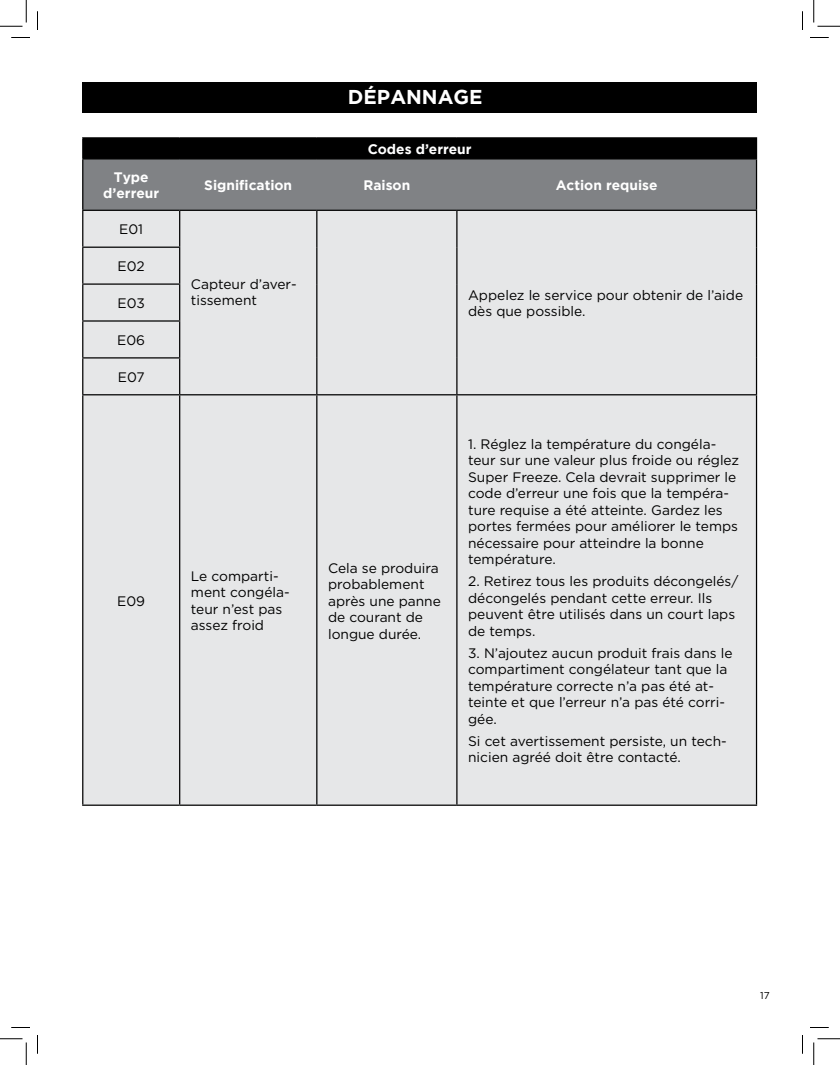
<style>
.page{position:relative;width:840px;height:1065px;background:#fff}
.page>*{position:absolute;margin:0;border:0;box-sizing:border-box;transform-origin:0 0}
.t1{font:700 20px "Gotham";color:#fff}
.t2{font:13.75px/16.5px "Gotham";color:#000}
.t3{font:700 13.75px/16.5px "Gotham";color:#fff;text-align:center}
.t4{font:10px "Gotham";color:#000}
</style>
<div class="page">
<div style="left:82px;top:82px;width:676px;height:31px;background:#000"></div>
<div style="left:83px;top:211px;width:673px;height:594px;background:#e6e7e8"></div>
<hr style="left:82px;top:211px;width:1px;height:36px;background:#000">
<hr style="left:179px;top:211px;width:1px;height:36px;background:#000">
<hr style="left:316px;top:211px;width:1px;height:36px;background:#000">
<hr style="left:456px;top:211px;width:2px;height:36px;background:#000">
<hr style="left:756px;top:211px;width:1px;height:36px;background:#000">
<hr style="left:82px;top:247px;width:98px;height:1px;background:#000">
<hr style="left:82px;top:248px;width:1px;height:35px;background:#000">
<hr style="left:179px;top:248px;width:1px;height:35px;background:#000">
<hr style="left:316px;top:247px;width:1px;height:37px;background:#000">
<hr style="left:456px;top:247px;width:2px;height:37px;background:#000">
<hr style="left:756px;top:247px;width:1px;height:37px;background:#000">
<hr style="left:82px;top:283px;width:98px;height:2px;background:#000">
<hr style="left:82px;top:285px;width:1px;height:35px;background:#000">
<hr style="left:179px;top:285px;width:1px;height:35px;background:#000">
<hr style="left:316px;top:284px;width:1px;height:37px;background:#000">
<hr style="left:456px;top:284px;width:2px;height:37px;background:#000">
<hr style="left:756px;top:284px;width:1px;height:37px;background:#000">
<hr style="left:82px;top:320px;width:98px;height:2px;background:#000">
<hr style="left:82px;top:322px;width:1px;height:35px;background:#000">
<hr style="left:179px;top:322px;width:1px;height:35px;background:#000">
<hr style="left:316px;top:321px;width:1px;height:37px;background:#000">
<hr style="left:456px;top:321px;width:2px;height:37px;background:#000">
<hr style="left:756px;top:321px;width:1px;height:37px;background:#000">
<hr style="left:82px;top:357px;width:98px;height:2px;background:#000">
<hr style="left:82px;top:359px;width:1px;height:35px;background:#000">
<hr style="left:179px;top:359px;width:1px;height:35px;background:#000">
<hr style="left:316px;top:358px;width:1px;height:36px;background:#000">
<hr style="left:456px;top:358px;width:2px;height:36px;background:#000">
<hr style="left:756px;top:358px;width:1px;height:36px;background:#000">
<hr style="left:82px;top:394px;width:98px;height:1px;background:#000">
<hr style="left:82px;top:395px;width:1px;height:410px;background:#000">
<hr style="left:180px;top:394px;width:137px;height:1px;background:#000">
<hr style="left:179px;top:395px;width:1px;height:410px;background:#000">
<hr style="left:317px;top:394px;width:140px;height:1px;background:#000">
<hr style="left:316px;top:395px;width:1px;height:410px;background:#000">
<hr style="left:457px;top:394px;width:300px;height:1px;background:#000">
<hr style="left:456px;top:395px;width:2px;height:410px;background:#000">
<hr style="left:756px;top:395px;width:1px;height:410px;background:#000">
<hr style="left:82px;top:137px;width:98px;height:1px;background:#000">
<hr style="left:180px;top:137px;width:137px;height:1px;background:#000">
<hr style="left:317px;top:137px;width:140px;height:1px;background:#000">
<hr style="left:457px;top:137px;width:300px;height:1px;background:#000">
<svg style="left:82px;top:138px;width:675px;height:72px;background:#5a5b5d"></svg>
<hr style="left:82px;top:158px;width:98px;height:1px;background:#000">
<hr style="left:82px;top:159px;width:1px;height:51px;background:#000">
<hr style="left:180px;top:158px;width:137px;height:1px;background:#000">
<hr style="left:317px;top:158px;width:140px;height:1px;background:#000">
<hr style="left:457px;top:158px;width:300px;height:1px;background:#000">
<hr style="left:756px;top:159px;width:1px;height:51px;background:#000">
<hr style="left:82px;top:210px;width:98px;height:1px;background:#000">
<hr style="left:180px;top:210px;width:137px;height:1px;background:#000">
<hr style="left:317px;top:210px;width:140px;height:1px;background:#000">
<hr style="left:457px;top:210px;width:300px;height:1px;background:#000">
<hr style="left:82px;top:805px;width:98px;height:1px;background:#000">
<hr style="left:180px;top:805px;width:137px;height:1px;background:#000">
<hr style="left:317px;top:805px;width:140px;height:1px;background:#000">
<hr style="left:457px;top:805px;width:300px;height:1px;background:#000">
<svg style="left:11px;top:37px;width:19px;height:1px"></svg>
<svg style="left:810px;top:37px;width:19px;height:1px"></svg>
<svg style="left:11px;top:1027px;width:19px;height:1px"></svg>
<svg style="left:810px;top:1027px;width:19px;height:1px"></svg>
<svg style="left:37px;top:11px;width:1px;height:19px"></svg>
<svg style="left:37px;top:1035px;width:1px;height:19px"></svg>
<svg style="left:802px;top:11px;width:1px;height:19px"></svg>
<svg style="left:802px;top:1035px;width:1px;height:19px"></svg>
<svg style="left:0;top:0;width:27px;height:27px"></svg>
<svg style="left:0;top:1039px;width:27px;height:26px"></svg>
<svg style="left:814px;top:0;width:26px;height:27px"></svg>
<svg style="left:814px;top:1039px;width:26px;height:26px"></svg>
<h1 class="t1" style="left:348px;top:85px;width:136px">DÉPANNAGE</h1>
<p class="t3" style="left:368px;top:140px;width:105px">Codes d’erreur</p>
<p class="t3" style="left:103px;top:168px;width:57px">Type d’erreur</p>
<p class="t3" style="left:204px;top:177px;width:89px">Signification</p>
<p class="t3" style="left:363px;top:177px;width:48px">Raison</p>
<p class="t3" style="left:556px;top:177px;width:103px">Action requise</p>
<p class="t2" style="left:119px;top:221px;width:25px">E01</p>
<p class="t2" style="left:118px;top:258px;width:29px">E02</p>
<p class="t2" style="left:118px;top:295px;width:29px">E03</p>
<p class="t2" style="left:117px;top:332px;width:29px">E06</p>
<p class="t2" style="left:118px;top:368px;width:28px">E07</p>
<p class="t2" style="left:117px;top:592px;width:29px">E09</p>
<p class="t2" style="left:191px;top:275px;width:107px">Capteur d’aver&shy;tissement</p>
<p class="t2" style="left:468px;top:286px;width:277px">Appelez le service pour obtenir de l’aide dès que possible.</p>
<p class="t2" style="left:191px;top:567px;width:100px">Le comparti&shy;ment congéla&shy;teur n’est pas assez froid</p>
<p class="t2" style="left:328px;top:559px;width:114px">Cela se produira probablement après une panne de courant de longue durée.</p>
<p class="t2" style="left:468px;top:435px;width:273px">1. Réglez la température du congéla&shy;teur sur une valeur plus froide ou réglez Super Freeze. Cela devrait supprimer le code d’erreur une fois que la tempéra&shy;ture requise a été atteinte. Gardez les portes fermées pour améliorer le temps nécessaire pour atteindre la bonne température.</p>
<p class="t2" style="left:468px;top:573px;width:272px">2. Retirez tous les produits décongelés/ décongelés pendant cette erreur. Ils peuvent être utilisés dans un court laps de temps.</p>
<p class="t2" style="left:468px;top:644px;width:266px">3. N’ajoutez aucun produit frais dans le compartiment congélateur tant que la température correcte n’a pas été at&shy;teinte et que l’erreur n’a pas été corri&shy;gée.</p>
<p class="t2" style="left:468px;top:733px;width:260px">Si cet avertissement persiste, un tech&shy;nicien agréé doit être contacté.</p>
<p class="t4" style="left:760px;top:989px;width:11px">17</p>
</div>
